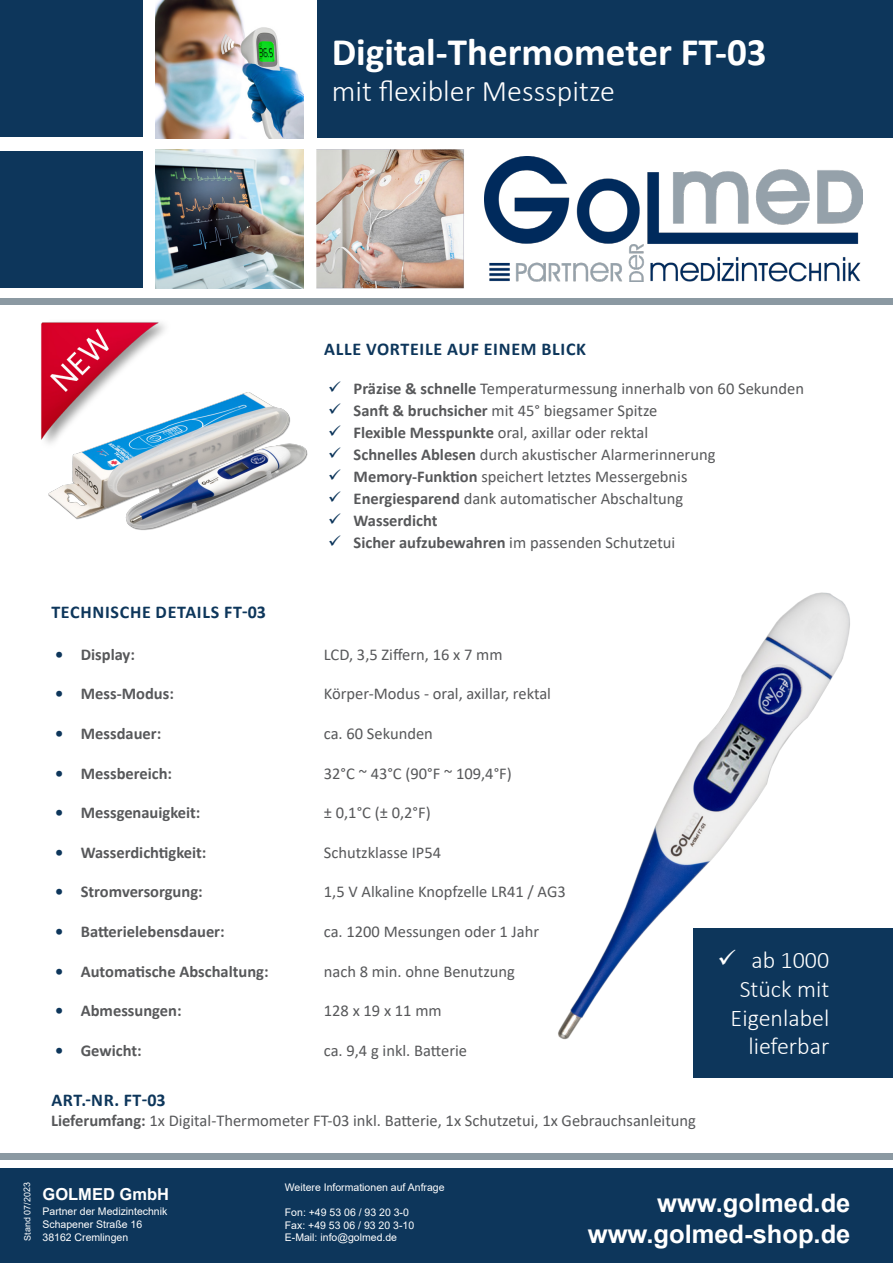
<style>
.page{position:relative;width:893px;height:1263px;background:#fff}
.page>*{position:absolute;margin:0;border:0;box-sizing:border-box;transform-origin:0 0}
.Calibri_Bold_26Pt{font:700 39px "Calibri";color:#fff}
.Calibri_Light_20Pt{font:300 30px "Calibri";color:#fff}
.Arial-Bold_17Pt{font:700 25.5px "Arial";color:#fff}
.t1{font:300 24px/28.8px "Calibri";color:#fff;text-align:right}
.Tabelle_Koerper-Arti{font:700 18px "Calibri";letter-spacing:.04em;color:#0d365b}
.Tabelle_Koerper-Arti-2{font:16.5px "Calibri";color:#57585a}
.t2{font:700 16.5px "Calibri";color:#57585a}
.Arial_7Pt{font:700 16.5px "Arial";color:#fff}
.Arial_7Pt-2{font:10.5px/12.6px "Arial";color:#fff}
.t3{font:9px "Arial";color:#fff}
.s1{font-weight:700}
.s2{color:#0d365b}
</style>
<div class="page">
<div style="left:0;top:1168px;width:893px;height:95px;background:#0d365b"></div>
<div style="left:318px;top:0;width:575px;height:137px;background:#0d365b"></div>
<div style="left:0;top:151px;width:143px;height:136px;background:#0d365b"></div>
<div style="left:0;top:0;width:143px;height:137px;background:#0d365b"></div>
<img style="left:485px;top:157px;width:377px;height:124px">
<img style="left:316px;top:150px;width:148px;height:138px">
<img style="left:155px;top:150px;width:149px;height:138px">
<img style="left:155px;top:0;width:149px;height:138px">
<div style="left:0;top:1153px;width:893px;height:6px;background:#8b99a2"></div>
<div style="left:0;top:299px;width:893px;height:6px;background:#8b99a2"></div>
<img style="left:558px;top:592px;width:312px;height:486px">
<img style="left:48px;top:392px;width:260px;height:138px">
<div style="left:693px;top:928px;width:200px;height:149px;background:#0d365b"></div>
<img style="left:23px;top:298px;width:170px;height:160px">
<p class="Calibri_Bold_26Pt" style="left:332px;top:25px;width:437px">Digital-Thermometer FT-03</p>
<p class="Calibri_Light_20Pt" style="left:332px;top:73px;width:285px">mit flexibler Messspitze</p>
<p class="Tabelle_Koerper-Arti" style="left:324px;top:336px;width:263px">ALLE VORTEILE AUF EINEM BLICK</p>
<p class="Tabelle_Koerper-Arti-2" style="left:354px;top:377px;width:452px"><span class="s1">Präzise &amp; schnelle</span> Temperaturmessung innerhalb von 60 Sekunden</p>
<p class="Tabelle_Koerper-Arti-2" style="left:354px;top:399px;width:305px"><span class="s1">Sanft &amp; bruchsicher</span> mit 45° biegsamer Spitze</p>
<p class="Tabelle_Koerper-Arti-2" style="left:354px;top:421px;width:296px"><span class="s1">Flexible Messpunkte</span> oral, axillar oder rektal</p>
<p class="Tabelle_Koerper-Arti-2" style="left:354px;top:443px;width:363px"><span class="s1">Schnelles Ablesen</span> durch akustischer Alarmerinnerung</p>
<p class="Tabelle_Koerper-Arti-2" style="left:354px;top:465px;width:335px"><span class="s1">Memory-Funktion</span> speichert letztes Messergebnis</p>
<p class="Tabelle_Koerper-Arti-2" style="left:354px;top:487px;width:331px"><span class="s1">Energiesparend</span> dank automatischer Abschaltung</p>
<p class="t2" style="left:354px;top:509px;width:85px">Wasserdicht</p>
<p class="Tabelle_Koerper-Arti-2" style="left:354px;top:531px;width:323px"><span class="s1">Sicher aufzubewahren</span> im passenden Schutzetui</p>
<p class="Tabelle_Koerper-Arti" style="left:51px;top:600px;width:216px">TECHNISCHE DETAILS FT-03</p>
<p class="t2" style="left:55px;top:643px;width:81px"><span class="s2">•</span> Display:</p>
<p class="t2" style="left:55px;top:682px;width:120px"><span class="s2">•</span> Mess-Modus:</p>
<p class="t2" style="left:55px;top:722px;width:107px"><span class="s2">•</span> Messdauer:</p>
<p class="t2" style="left:55px;top:761px;width:118px"><span class="s2">•</span> Messbereich:</p>
<p class="t2" style="left:55px;top:801px;width:147px"><span class="s2">•</span> Messgenauigkeit:</p>
<p class="t2" style="left:55px;top:841px;width:153px"><span class="s2">•</span> Wasserdichtigkeit:</p>
<p class="t2" style="left:55px;top:880px;width:149px"><span class="s2">•</span> Stromversorgung:</p>
<p class="t2" style="left:55px;top:920px;width:171px"><span class="s2">•</span> Batterielebensdauer:</p>
<p class="t2" style="left:55px;top:959px;width:215px"><span class="s2">•</span> Automatische Abschaltung:</p>
<p class="t2" style="left:55px;top:999px;width:128px"><span class="s2">•</span> Abmessungen:</p>
<p class="t2" style="left:55px;top:1039px;width:88px"><span class="s2">•</span> Gewicht:</p>
<p class="Tabelle_Koerper-Arti-2" style="left:324px;top:643px;width:180px">LCD, 3,5 Ziffern, 16 x 7 mm</p>
<p class="Tabelle_Koerper-Arti-2" style="left:324px;top:682px;width:229px">Körper-Modus - oral, axillar, rektal</p>
<p class="Tabelle_Koerper-Arti-2" style="left:324px;top:722px;width:111px">ca. 60 Sekunden</p>
<p class="Tabelle_Koerper-Arti-2" style="left:324px;top:762px;width:189px">32°C ~ 43°C (90°F ~ 109,4°F)</p>
<p class="Tabelle_Koerper-Arti-2" style="left:324px;top:801px;width:108px">± 0,1°C (± 0,2°F)</p>
<p class="Tabelle_Koerper-Arti-2" style="left:324px;top:841px;width:119px">Schutzklasse IP54</p>
<p class="Tabelle_Koerper-Arti-2" style="left:324px;top:880px;width:243px">1,5 V Alkaline Knopfzelle LR41 / AG3</p>
<p class="Tabelle_Koerper-Arti-2" style="left:324px;top:920px;width:217px">ca. 1200 Messungen oder 1 Jahr</p>
<p class="Tabelle_Koerper-Arti-2" style="left:324px;top:960px;width:193px">nach 8 min. ohne Benutzung</p>
<p class="Tabelle_Koerper-Arti-2" style="left:324px;top:999px;width:119px">128 x 19 x 11 mm</p>
<p class="Tabelle_Koerper-Arti-2" style="left:324px;top:1039px;width:145px">ca. 9,4 g inkl. Batterie</p>
<p class="Tabelle_Koerper-Arti" style="left:51px;top:1087px;width:116px">ART.-NR. FT-03</p>
<p class="Tabelle_Koerper-Arti-2" style="left:51px;top:1109px;width:646px"><span class="s1">Lieferumfang:</span> 1x Digital-Thermometer FT-03 inkl. Batterie, 1x Schutzetui, 1x Gebrauchsanleitung</p>
<p class="t1" style="left:731px;top:945px;width:100px">ab 1000<br>Stück mit<br>Eigenlabel lieferbar</p>
<p class="t3" style="left:22px;top:1241px;width:60px;rotate:-91deg">S at nd 07 2/ 023</p>
<p class="Arial_7Pt" style="left:43px;top:1182px;width:128px">GOLMED GmbH</p>
<p class="Arial_7Pt-2" style="left:43px;top:1205px;width:126px">Partner der Medizintechnik<br>Schapener Straße 16<br>38162 Cremlingen</p>
<p class="Arial_7Pt-2" style="left:285px;top:1181px;width:161px">Weitere Informationen auf Anfrage</p>
<p class="Arial_7Pt-2" style="left:285px;top:1206px;width:131px">Fon: +49 53 06 / 93 20 3-0<br>Fax: +49 53 06 / 93 20 3-10</p>
<p class="Arial_7Pt-2" style="left:285px;top:1231px;width:114px">E-Mail: info@golmed.de</p>
<p class="Arial-Bold_17Pt" style="left:657px;top:1185px;width:195px">www.golmed.de</p>
<p class="Arial-Bold_17Pt" style="left:588px;top:1216px;width:264px">www.golmed-shop.de</p>
</div>
